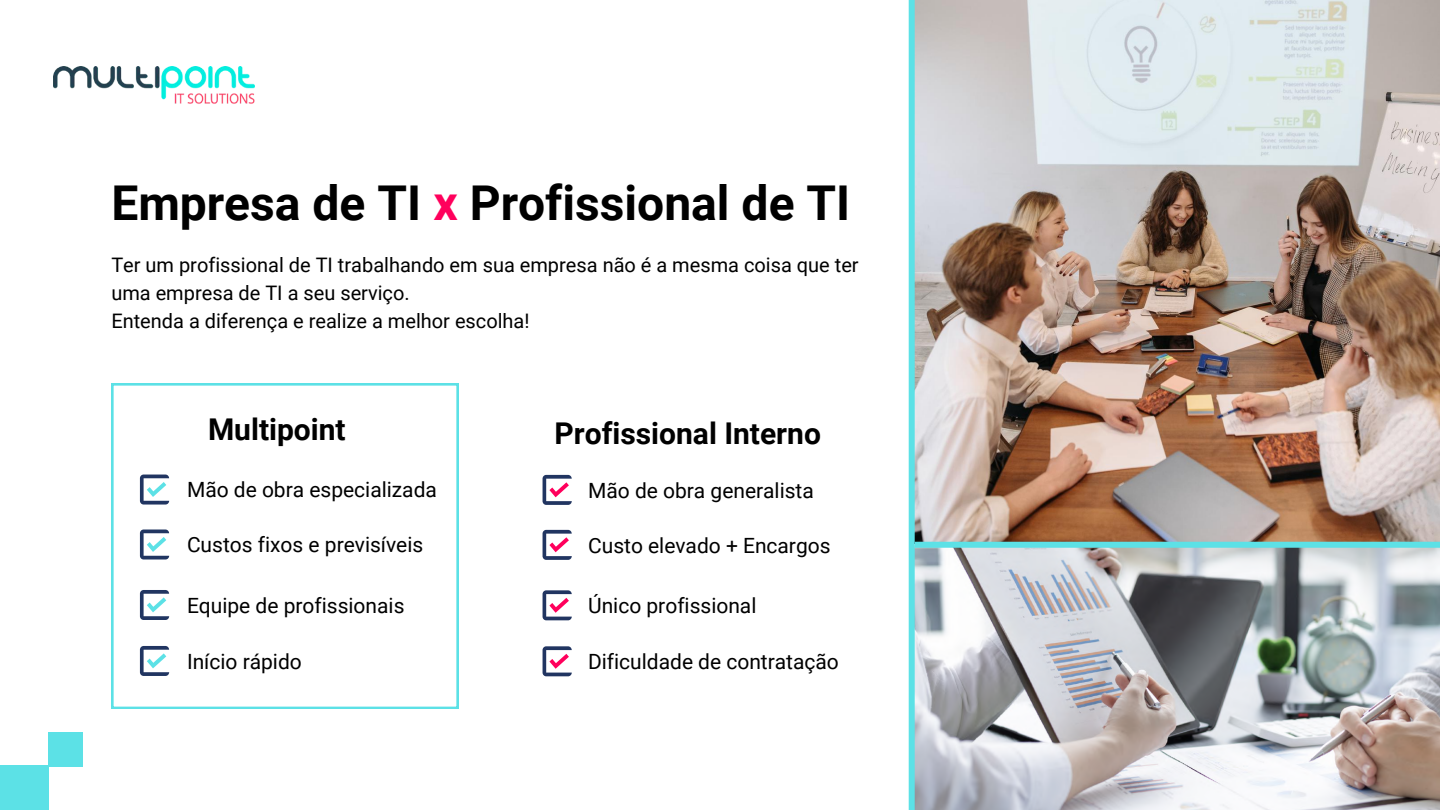
<style>
.page{position:relative;width:1440px;height:810px;background:#fff}
.page>*{position:absolute;margin:0;border:0;box-sizing:border-box;transform-origin:0 0}
.t1{font:700 48px "Roboto";color:#000}
.t2{font:700 30px "Roboto";color:#000}
.t3{font:21px "Roboto";color:#000}
.t4{font:20px/27.8px "Roboto";color:#000}
.s1{color:#ff005c}
</style>
<div class="page">
<img style="left:915px;top:0;width:525px;height:810px">
<div style="left:915px;top:542px;width:525px;height:6px;background:#5ce1e6"></div>
<div style="left:909px;top:0;width:6px;height:810px;background:#5ce1e6"></div>
<svg style="left:111px;top:383px;width:348px;height:326px"></svg>
<div style="left:0;top:765px;width:48px;height:45px;background:#5ce1e6"></div>
<div style="left:48px;top:732px;width:35px;height:34px;background:#5ce1e6"></div>
<img style="left:53px;top:66px;width:201px;height:38px">
<svg style="left:140px;top:475px;width:29px;height:30px"></svg>
<svg style="left:543px;top:475px;width:29px;height:30px"></svg>
<svg style="left:140px;top:530px;width:29px;height:30px"></svg>
<svg style="left:543px;top:530px;width:29px;height:30px"></svg>
<svg style="left:140px;top:590px;width:29px;height:30px"></svg>
<svg style="left:543px;top:590px;width:29px;height:30px"></svg>
<svg style="left:140px;top:646px;width:29px;height:30px"></svg>
<svg style="left:543px;top:646px;width:29px;height:30px"></svg>
<svg style="left:147px;top:482px;width:19px;height:15px"></svg>
<svg style="left:549px;top:482px;width:20px;height:15px"></svg>
<svg style="left:147px;top:537px;width:19px;height:15px"></svg>
<svg style="left:549px;top:537px;width:20px;height:15px"></svg>
<svg style="left:147px;top:597px;width:19px;height:15px"></svg>
<svg style="left:549px;top:598px;width:20px;height:15px"></svg>
<svg style="left:147px;top:653px;width:19px;height:15px"></svg>
<svg style="left:549px;top:654px;width:20px;height:15px"></svg>
<h1 class="t1" style="left:111px;top:175px;width:740px">Empresa de TI <span class="s1">x</span> Profissional de TI</h1>
<p class="t4" style="left:111px;top:251px;width:749px">Ter um profissional de TI trabalhando em sua empresa não é a mesma coisa que ter uma empresa de TI a seu serviço.<br>Entenda a diferença e realize a melhor escolha!</p>
<h2 class="t2" style="left:208px;top:412px;width:139px">Multipoint</h2>
<h2 class="t2" style="left:555px;top:416px;width:268px">Profissional Interno</h2>
<p class="t3" style="left:187px;top:478px;width:251px">Mão de obra especializada</p>
<p class="t3" style="left:588px;top:478px;width:227px">Mão de obra generalista</p>
<p class="t3" style="left:187px;top:533px;width:238px">Custos fixos e previsíveis</p>
<p class="t3" style="left:588px;top:533px;width:244px">Custo elevado + Encargos</p>
<p class="t3" style="left:187px;top:593px;width:219px">Equipe de profissionais</p>
<p class="t3" style="left:588px;top:594px;width:170px">Único profissional</p>
<p class="t3" style="left:187px;top:649px;width:116px">Início rápido</p>
<p class="t3" style="left:588px;top:650px;width:252px">Dificuldade de contratação</p>
</div>
